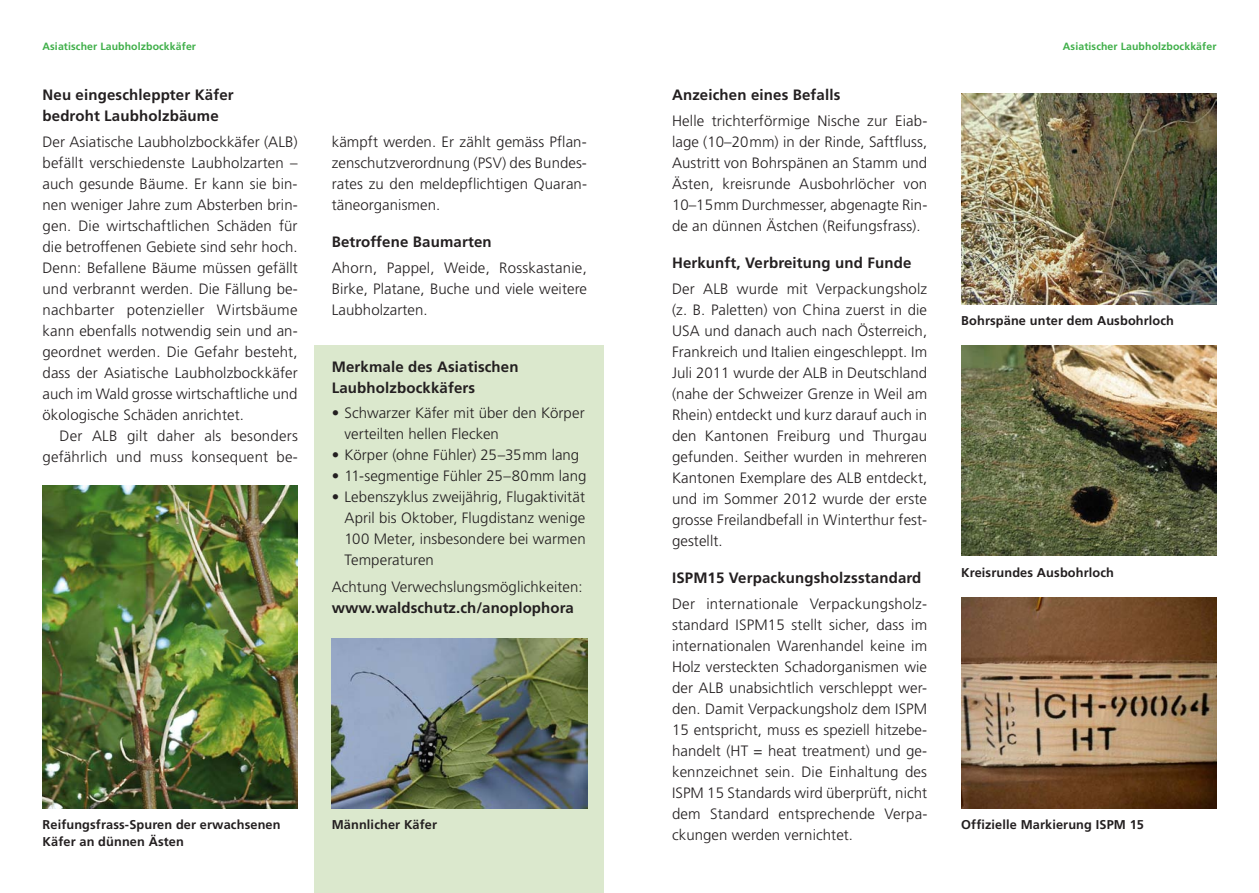
<style>
.page{position:relative;width:1259px;height:893px;background:#fff}
.page>*{position:absolute;margin:0;border:0;box-sizing:border-box;transform-origin:0 0}
.t1{font:300 15px/21px "Frutiger LT";letter-spacing:.005em;color:#231f20;text-align:justify}
.t2{font:700 15px/21px "Frutiger LT";letter-spacing:.01em;color:#231f20}
.t3{font:700 12.75px/16.5px "Frutiger LT";letter-spacing:.01em;color:#231f20}
.t4{font:700 10.5px "Frutiger LT";letter-spacing:.01em;color:#3faf49}
</style>
<div class="page">
<div style="left:315px;top:346px;width:289px;height:547px;background:#dbe8cd"></div>
<img style="left:961px;top:598px;width:255px;height:210px">
<img style="left:961px;top:345px;width:255px;height:211px">
<img style="left:961px;top:94px;width:255px;height:210px">
<img style="left:43px;top:485px;width:255px;height:323px">
<img style="left:332px;top:638px;width:255px;height:170px">
<p class="t4" style="left:43px;top:41px;width:155px">Asiatischer Laubholzbockkäfer</p>
<p class="t4" style="left:1063px;top:41px;width:155px">Asiatischer Laubholzbockkäfer</p>
<p class="t2" style="left:43px;top:85px;width:193px">Neu eingeschleppter Käfer bedroht Laubholzbäume</p>
<p class="t1" style="left:43px;top:131px;width:257px">Der Asiatische Laubholzbockkäfer (ALB) befällt verschiedenste Laubholzarten – auch gesunde Bäume. Er kann sie bin&shy;nen weniger Jahre zum Absterben brin&shy;gen. Die wirtschaftlichen Schäden für die betroffenen Gebiete sind sehr hoch.<br>Denn: Befallene Bäume müssen gefällt und verbrannt werden. Die Fällung be&shy;nachbarter potenzieller Wirtsbäume kann ebenfalls notwendig sein und an&shy;geordnet werden. Die Gefahr besteht, dass der Asiatische Laubholzbockkäfer auch im Wald grosse wirtschaftliche und ökologische Schäden anrichtet.</p>
<p class="t1" style="left:43px;top:425px;width:257px;text-align:right">Der ALB gilt daher als besonders gefährlich und muss konsequent be-</p>
<p class="t1" style="left:332px;top:131px;width:257px">kämpft werden. Er zählt gemäss Pflan&shy;zenschutzverordnung (PSV) des Bundes&shy;rates zu den meldepflichtigen Quaran&shy;täneorganismen.</p>
<p class="t2" style="left:332px;top:232px;width:161px">Betroffene Baumarten</p>
<p class="t1" style="left:332px;top:257px;width:257px">Ahorn, Pappel, Weide, Rosskastanie, Birke, Platane, Buche und viele weitere Laubholzarten.</p>
<p class="t2" style="left:332px;top:356px;width:188px">Merkmale des Asiatischen<br>Laubholzbockkäfers</p>
<p class="t1" style="left:344px;top:403px;width:242px;text-indent:-13px">• Schwarzer Käfer mit über den Körper verteilten hellen Flecken</p>
<p class="t1" style="left:332px;top:445px;width:249px">• Körper (ohne Fühler) 25–35mm lang</p>
<p class="t1" style="left:332px;top:466px;width:256px">• 11-segmentige Fühler 25–80mm lang</p>
<p class="t1" style="left:344px;top:487px;width:243px;text-indent:-13px">• Lebenszyklus zweijährig, Flugaktivität April bis Oktober, Flugdistanz wenige 100 Meter, insbesondere bei warmen Temperaturen</p>
<p class="t1" style="left:332px;top:576px;width:252px">Achtung Verwechslungsmöglichkeiten:</p>
<p class="t2" style="left:332px;top:597px;width:244px">www.waldschutz.ch/anoplophora</p>
<p class="t3" style="left:43px;top:817px;width:240px">Reifungsfrass-Spuren der erwachsenen<br>Käfer an dünnen Ästen</p>
<p class="t3" style="left:332px;top:817px;width:107px">Männlicher Käfer</p>
<p class="t2" style="left:672px;top:85px;width:170px">Anzeichen eines Befalls</p>
<p class="t1" style="left:672px;top:110px;width:257px">Helle trichterförmige Nische zur Eiab&shy;lage (10–20mm) in der Rinde, Saftfluss, Austritt von Bohrspänen an Stamm und Ästen, kreisrunde Ausbohrlöcher von 10–15mm Durchmesser, abgenagte Rin&shy;de an dünnen Ästchen (Reifungsfrass).</p>
<p class="t2" style="left:672px;top:253px;width:241px">Herkunft, Verbreitung und Funde</p>
<p class="t1" style="left:672px;top:278px;width:257px">Der ALB wurde mit Verpackungsholz (z. B. Paletten) von China zuerst in die USA und danach auch nach Österreich, Frankreich und Italien eingeschleppt. Im Juli 2011 wurde der ALB in Deutschland (nahe der Schweizer Grenze in Weil am Rhein) entdeckt und kurz darauf auch in den Kantonen Freiburg und Thurgau gefunden. Seither wurden in mehreren Kantonen Exemplare des ALB entdeckt, und im Sommer 2012 wurde der erste grosse Freilandbefall in Winterthur fest&shy;gestellt.</p>
<p class="t2" style="left:672px;top:568px;width:251px">ISPM15 Verpackungsholzsstandard</p>
<p class="t1" style="left:672px;top:593px;width:257px">Der internationale Verpackungsholz&shy;standard ISPM15 stellt sicher, dass im internationalen Warenhandel keine im Holz versteckten Schadorganismen wie der ALB unabsichtlich verschleppt wer&shy;den. Damit Verpackungsholz dem ISPM 15 entspricht, muss es speziell hitzebe&shy;handelt (HT = heat treatment) und ge&shy;kennzeichnet sein. Die Einhaltung des ISPM 15 Standards wird überprüft, nicht dem Standard entsprechende Verpa&shy;ckungen werden vernichtet.</p>
<p class="t3" style="left:961px;top:313px;width:214px">Bohrspäne unter dem Ausbohrloch</p>
<p class="t3" style="left:961px;top:565px;width:154px">Kreisrundes Ausbohrloch</p>
<p class="t3" style="left:961px;top:817px;width:184px">Offizielle Markierung ISPM 15</p>
</div>
